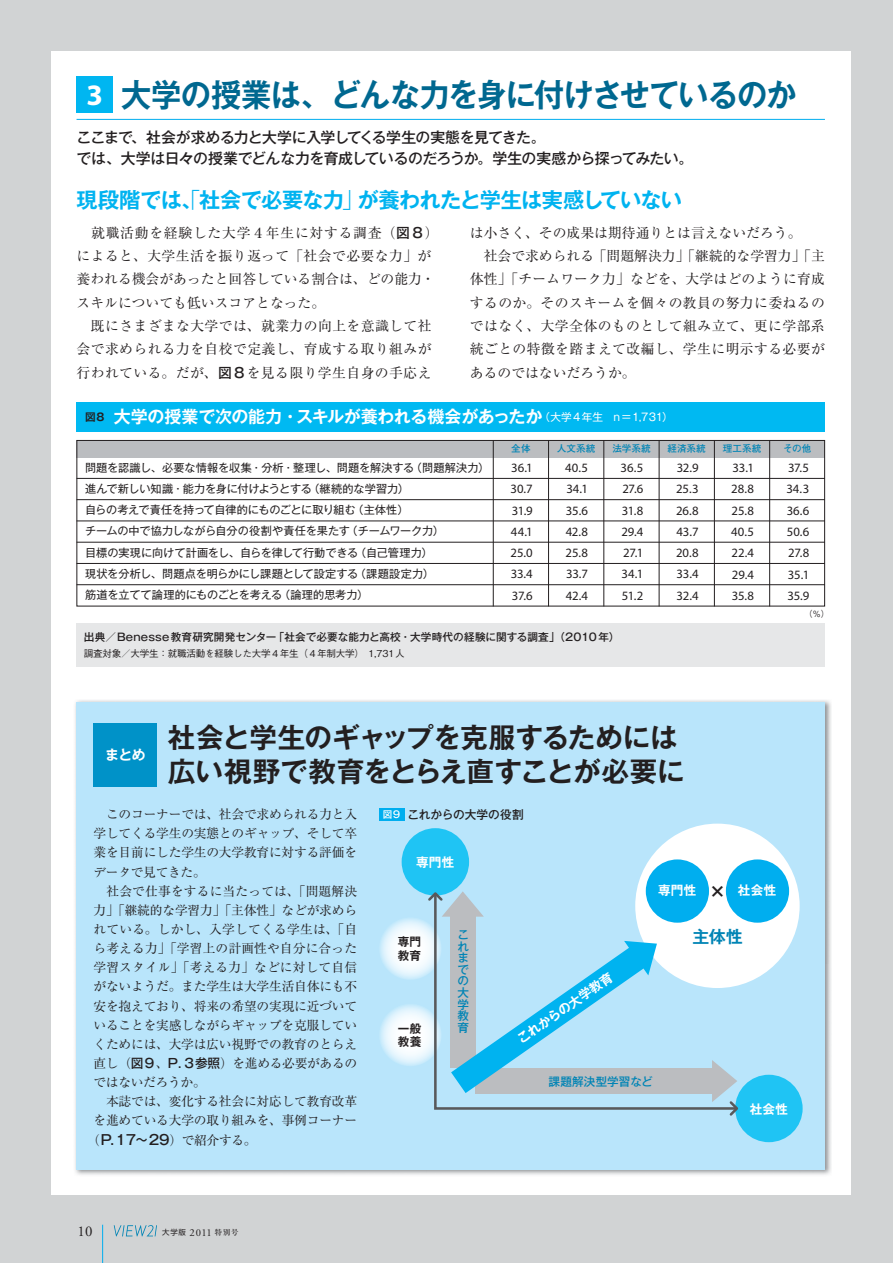
<style>
.page{position:relative;width:893px;height:1263px;background:#d1d3d4}
.page>*{position:absolute;margin:0;border:0;box-sizing:border-box;transform-origin:0 0}
.t1{font:31.95px "Gothic MB101 Pro De Bold 90 msp RKSJ H";letter-spacing:-.03em;color:#006890;scale:.95 1}
.t2{font:27.6px/34px "Gothic MB101 Pro De Bold 90 msp RKSJ H";letter-spacing:-.015em;color:#231f20;text-align:right}
.t3{font:21.3px "Gothic MB101 Pro De Bold 90 msp RKSJ H";letter-spacing:-.035em;color:#00b3f0}
.t4{font:16.95px "Gothic MB101 Pro De Bold 90 msp RKSJ H";letter-spacing:-.015em;color:#fff}
.t5{font:16.8px "Gothic MB101 Pro De Bold 90 msp RKSJ H";color:#0084b5}
.t6{font:16.8px "Gothic MB101 Pro De Bold 90 msp RKSJ H";color:#231f20}
.t7{font:14.85px/21.3px "Gothic MB101 Pro Medium 90 msp RKSJ H";letter-spacing:-.035em;color:#231f20}
.t8{font:14.85px "Adobe Garamond Pro";color:#231f20}
.t9{font:13.8px/23.4px "Ryumin Pro Regular 90 msp RKSJ H";letter-spacing:.03em;color:#231f20}
.t10{font:13.8px/23.4px "Ryumin Pro Regular 90 msp RKSJ H";letter-spacing:.01em;color:#231f20}
.t11{font:12.75px "Ryumin Pro Regular 90 msp RKSJ H";letter-spacing:-.015em;color:#231f20}
.t12{font:12.75px/21.3px "Myriad Pro";letter-spacing:-.015em;color:#231f20;text-align:justify}
.t13{font:12.75px "Ryumin Pro Regular 90 msp RKSJ H";letter-spacing:.01em;color:#231f20}
.t14{font:12.75px "Ryumin Pro Regular 90 msp RKSJ H";letter-spacing:.015em;color:#231f20}
.t15{font:12.6px "Gothic MB101 Pro De Bold 90 msp RKSJ H";letter-spacing:.015em;color:#fff}
.t16{font:11.7px "Gothic MB101 Pro Medium 90 msp RKSJ H";letter-spacing:.005em;color:#231f20}
.t17{font:11.55px/11.6px "Gothic MB101 Pro Medium 90 pv RKSJ V 90 msp RKSJ V";color:#0084b5;text-align:justify}
.t18{font:11.55px "Gothic MB101 Pro Medium 90 msp RKSJ H";letter-spacing:.005em;color:#0084b5}
.t19{font:11.55px/13.6px "Gothic MB101 Pro De Bold 90 msp RKSJ H";letter-spacing:.015em;color:#231f20}
.t20{font:11.1px/21.3px "Gothic MB101 Pro Regular 90 msp RKSJ H";letter-spacing:-.01em;color:#231f20}
.t21{font:10.65px "Gothic MB101 Pro Medium 90 msp RKSJ H";letter-spacing:.015em;color:#231f20}
.t22{font:10.65px "Adobe Garamond Pro";color:#231f20}
.t23{font:9.6px "Gothic BBB Pro Medium 90 msp RKSJ H";letter-spacing:-.025em;color:#231f20}
.t24{font:9.6px "Futo Go B101 Pro Bold 90 msp RKSJ H";letter-spacing:.01em;color:#0084b5}
.t25{font:8.55px "Gothic BBB Pro Medium 90 msp RKSJ H";color:#231f20}
.s1{font-family:"Myriad Pro";font-weight:700;font-size:29.7px;color:#fff}
.s2{font-family:"Gothic MB101 Pro Light 90 msp RKSJ H"}
.s3{font-family:"Gothic MB101 Pro Medium 90 msp RKSJ H"}
.s4{font-size:10.65px;color:#231f20}
.s5{font-family:"Gothic MB101 Pro Regular 90 msp RKSJ H";font-size:10.65px}
.s6{font-family:"Gothic MB101 Pro Medium 90 msp RKSJ H";font-size:13.8px}
.s7{font-size:9.6px;color:#fff}
.s8{font-family:"Shin Go Pro Regular 90 msp RKSJ H";font-size:7.5px}
.s9{font-family:"Ryumin Pro Medium 90 msp RKSJ H";font-size:7.5px}
</style>
<div class="page">
<div style="left:51px;top:51px;width:799px;height:1144px;background:#fff"></div>
<svg style="left:114px;top:1225px;width:43px;height:11px"></svg>
<hr style="left:102px;top:1225px;width:1px;height:38px;background:#00aeef">
<img style="left:75px;top:700px;width:756px;height:475px">
<div style="left:77px;top:702px;width:748px;height:467px;background:#b9e5fb"></div>
<div style="left:94px;top:723px;width:63px;height:64px;background:#0092c8"></div>
<div style="left:635px;top:824px;width:165px;height:164px;background:#fff;border-radius:50%"></div>
<div style="left:726px;top:859px;width:63px;height:64px;background:#00aeef;border-radius:50%"></div>
<div style="left:646px;top:859px;width:63px;height:64px;background:#00aeef;border-radius:50%"></div>
<div style="left:735px;top:1075px;width:68px;height:67px;background:#1fc4f4;border-radius:50%"></div>
<div style="left:402px;top:828px;width:67px;height:68px;background:#1fc4f4;border-radius:50%"></div>
<svg style="left:378px;top:1003px;width:64px;height:63px;background:#e9f6fd"></svg>
<svg style="left:378px;top:917px;width:64px;height:63px;background:#e8f6fd"></svg>
<svg style="left:433px;top:891px;width:306px;height:219px"></svg>
<div style="left:450px;top:914px;width:25px;height:154px;background:#bbbdc0"></div>
<svg style="left:426px;top:890px;width:58px;height:27px"></svg>
<div style="left:475px;top:1068px;width:239px;height:26px;background:#bbbdc0"></div>
<svg style="left:712px;top:1060px;width:28px;height:58px"></svg>
<svg style="left:451px;top:941px;width:206px;height:152px"></svg>
<div style="left:379px;top:808px;width:25px;height:13px;background:#00aeef"></div>
<div style="left:77px;top:440px;width:748px;height:17px;background:#bbbdc0"></div>
<hr style="left:714px;top:440px;width:1px;height:166px;background:#231f20">
<hr style="left:769px;top:440px;width:1px;height:166px;background:#231f20">
<hr style="left:659px;top:440px;width:1px;height:166px;background:#231f20">
<hr style="left:604px;top:440px;width:1px;height:166px;background:#231f20">
<hr style="left:548px;top:440px;width:1px;height:166px;background:#231f20">
<hr style="left:493px;top:440px;width:1px;height:166px;background:#231f20">
<div style="left:77px;top:440px;width:748px;height:166px;border:1px solid #231f20"></div>
<hr style="left:77px;top:478px;width:748px;height:1px;background:#231f20">
<hr style="left:77px;top:499px;width:748px;height:1px;background:#231f20">
<hr style="left:77px;top:521px;width:748px;height:1px;background:#231f20">
<hr style="left:77px;top:542px;width:748px;height:1px;background:#231f20">
<hr style="left:77px;top:563px;width:748px;height:1px;background:#231f20">
<hr style="left:77px;top:584px;width:748px;height:1px;background:#231f20">
<div style="left:77px;top:402px;width:748px;height:30px;background:#00b9f2"></div>
<hr style="left:77px;top:119px;width:748px;height:1px;background:#00aeef">
<div style="left:77px;top:77px;width:36px;height:36px;background:#00b6f1"></div>
<div style="left:77px;top:623px;width:748px;height:43px;background:#e6e7e8"></div>
<h1 class="t1" style="left:86px;top:83px;width:749px"><span class="s1">3</span> 大学の授業は、どんな力を身に付けさせているのか</h1>
<p class="t7" style="left:77px;top:129px;width:618px">ここまで、社会が求める力と大学に入学してくる学生の実態を見てきた。<br>では、大学は日々の授業でどんな力を育成しているのだろうか。学生の実感から探ってみたい。</p>
<h3 class="t3" style="left:77px;top:192px;width:607px">現段階では、<span class="s2">「</span>社会で必要な力<span class="s2">」</span>が養われたと学生は実感していない</h3>
<p class="t10" style="left:470px;top:222px;width:357px">は小さく、その成果は期待通りとは言えないだろう。<br>　社会で求められる「問題解決力」「継続的な学習力」「主体性」「チームワーク力」などを、大学はどのように育成するのか。そのスキームを個々の教員の努力に委ねるのではなく、大学全体のものとして組み立て、更に学部系統ごとの特徴を踏まえて改編し、学生に明示する必要があるのではないだろうか。</p>
<p class="t9" style="left:77px;top:222px;width:363px">　就職活動を経験した大学４年生に対する調査（<span class="s3">図８</span>）によると、大学生活を振り返って「社会で必要な力」が養われる機会があったと回答している割合は、どの能力・スキルについても低いスコアとなった。<br>　既にさまざまな大学では、就業力の向上を意識して社会で求められる力を自校で定義し、育成する取り組みが行われている。だが、<span class="s3">図８</span>を見る限り学生自身の手応え</p>
<h3 class="t4" style="left:85px;top:410px;width:589px"><span class="s4">図８</span> 大学の授業で次の能力・スキルが養われる機会があったか<span class="s5">（大学4年生　n＝1,731）</span></h3>
<p class="t20" style="left:85px;top:458px;width:406px">問題を認識し、必要な情報を収集・分析・整理し、問題を解決する（問題解決力）進んで新しい知識・能力を身に付けようとする（継続的な学習力）<br>自らの考えで責任を持って自律的にものごとに取り組む（主体性）<br>チームの中で協力しながら自分の役割や責任を果たす（チームワーク力）<br>目標の実現に向けて計画をし、自らを律して行動できる（自己管理力）<br>現状を分析し、問題点を明らかにし課題として設定する（課題設定力）<br>筋道を立てて論理的にものごとを考える（論理的思考力）</p>
<p class="t24" style="left:511px;top:445px;width:21px">全体</p>
<p class="t24" style="left:557px;top:445px;width:40px">人文系統</p>
<p class="t24" style="left:612px;top:445px;width:40px">法学系統</p>
<p class="t24" style="left:668px;top:445px;width:40px">経済系統</p>
<p class="t24" style="left:723px;top:445px;width:40px">理工系統</p>
<p class="t24" style="left:783px;top:445px;width:30px">その他</p>
<p class="t12" style="left:510px;top:457px;width:24px">36.1<br>30.7<br>31.9<br>44.1<br>25.0<br>33.4<br>37.6</p>
<p class="t12" style="left:565px;top:457px;width:24px">40.5<br>34.1<br>35.6<br>42.8<br>25.8<br>33.7<br>42.4</p>
<p class="t12" style="left:621px;top:457px;width:24px">36.5<br>27.6<br>31.8<br>29.4<br>27.1<br>34.1<br>51.2</p>
<p class="t12" style="left:676px;top:457px;width:24px">32.9<br>25.3<br>26.8<br>43.7<br>20.8<br>33.4<br>32.4</p>
<p class="t12" style="left:731px;top:457px;width:24px">33.1<br>28.8<br>25.8<br>40.5<br>22.4<br>29.4<br>35.8</p>
<p class="t12" style="left:786px;top:457px;width:24px">37.5<br>34.3<br>36.6<br>50.6<br>27.8<br>35.1<br>35.9</p>
<p class="t25" style="left:804px;top:610px;width:27px">（％）</p>
<p class="t21" style="left:84px;top:633px;width:537px">出典／Benesse教育研究開発センター「社会で必要な能力と高校・大学時代の経験に関する調査」（2010年）</p>
<p class="t23" style="left:84px;top:650px;width:332px">調査対象／大学生：就職活動を経験した大学４年生（４年制大学）　1,731人　</p>
<h2 class="t2" style="left:105px;top:725px;width:581px"><sub>まとめ</sub> 社会と学生のギャップを克服するためには広い視野で教育をとらえ直すことが必要に</h2>
<p class="t11" style="left:106px;top:810px;width:253px">このコーナーでは、社会で求められる力と入</p>
<p class="t11" style="left:94px;top:829px;width:265px">学してくる学生の実態とのギャップ、そして卒</p>
<p class="t11" style="left:94px;top:848px;width:265px">業を目前にした学生の大学教育に対する評価を</p>
<p class="t11" style="left:94px;top:867px;width:114px">データで見てきた。</p>
<p class="t13" style="left:94px;top:886px;width:265px">　社会で仕事をするに当たっては、「問題解決</p>
<p class="t11" style="left:94px;top:905px;width:265px">力」「継続的な学習力」「主体性」などが求めら</p>
<p class="t14" style="left:94px;top:924px;width:265px">れている。しかし、入学してくる学生は、「自</p>
<p class="t13" style="left:94px;top:943px;width:265px">ら考える力」「学習上の計画性や自分に合った</p>
<p class="t13" style="left:94px;top:963px;width:265px">学習スタイル」「考える力」などに対して自信</p>
<p class="t11" style="left:94px;top:982px;width:265px">がないようだ。また学生は大学生活自体にも不</p>
<p class="t11" style="left:94px;top:1001px;width:265px">安を抱えており、将来の希望の実現に近づいて</p>
<p class="t11" style="left:94px;top:1020px;width:265px">いることを実感しながらギャップを克服してい</p>
<p class="t11" style="left:94px;top:1039px;width:265px">くためには、大学は広い視野での教育のとらえ</p>
<p class="t11" style="left:94px;top:1058px;width:265px">直し（<span class="s3">図９</span>、<span class="s3">P.３参照</span>）を進める必要があるの</p>
<p class="t11" style="left:94px;top:1077px;width:114px">ではないだろうか。</p>
<p class="t11" style="left:94px;top:1097px;width:265px">　本誌では、変化する社会に対応して教育改革</p>
<p class="t11" style="left:94px;top:1116px;width:265px">を進めている大学の取り組みを、事例コーナー</p>
<p class="t11" style="left:87px;top:1135px;width:171px">（<span class="s6">Ｐ.１７～29</span>）で紹介する。</p>
<p class="t16" style="left:383px;top:810px;width:143px"><span class="s7">図９</span> これからの大学の役割</p>
<p class="t15" style="left:416px;top:858px;width:40px">専門性</p>
<p class="t19" style="left:398px;top:937px;width:25px">専門教育</p>
<p class="t17" style="left:457px;top:930px;width:13px">これまでの大学教育</p>
<p class="t19" style="left:398px;top:1023px;width:25px">一般教養</p>
<p class="t15" style="left:516px;top:1037px;width:115px;rotate:-35deg">これからの大学教育</p>
<p class="t15" style="left:658px;top:886px;width:40px">専門性</p>
<p class="t15" style="left:738px;top:886px;width:40px">社会性</p>
<h3 class="t6" style="left:709px;top:885px;width:18px">×</h3>
<h3 class="t5" style="left:692px;top:931px;width:52px">主体性</h3>
<p class="t18" style="left:548px;top:1077px;width:106px">課題解決型学習など</p>
<p class="t15" style="left:750px;top:1104px;width:40px">社会性</p>
<p class="t8" style="left:78px;top:1222px;width:16px">10</p>
<p class="t22" style="left:162px;top:1226px;width:78px"><span class="s8">大学版</span> 2011 <span class="s9">特別号</span></p>
</div>
